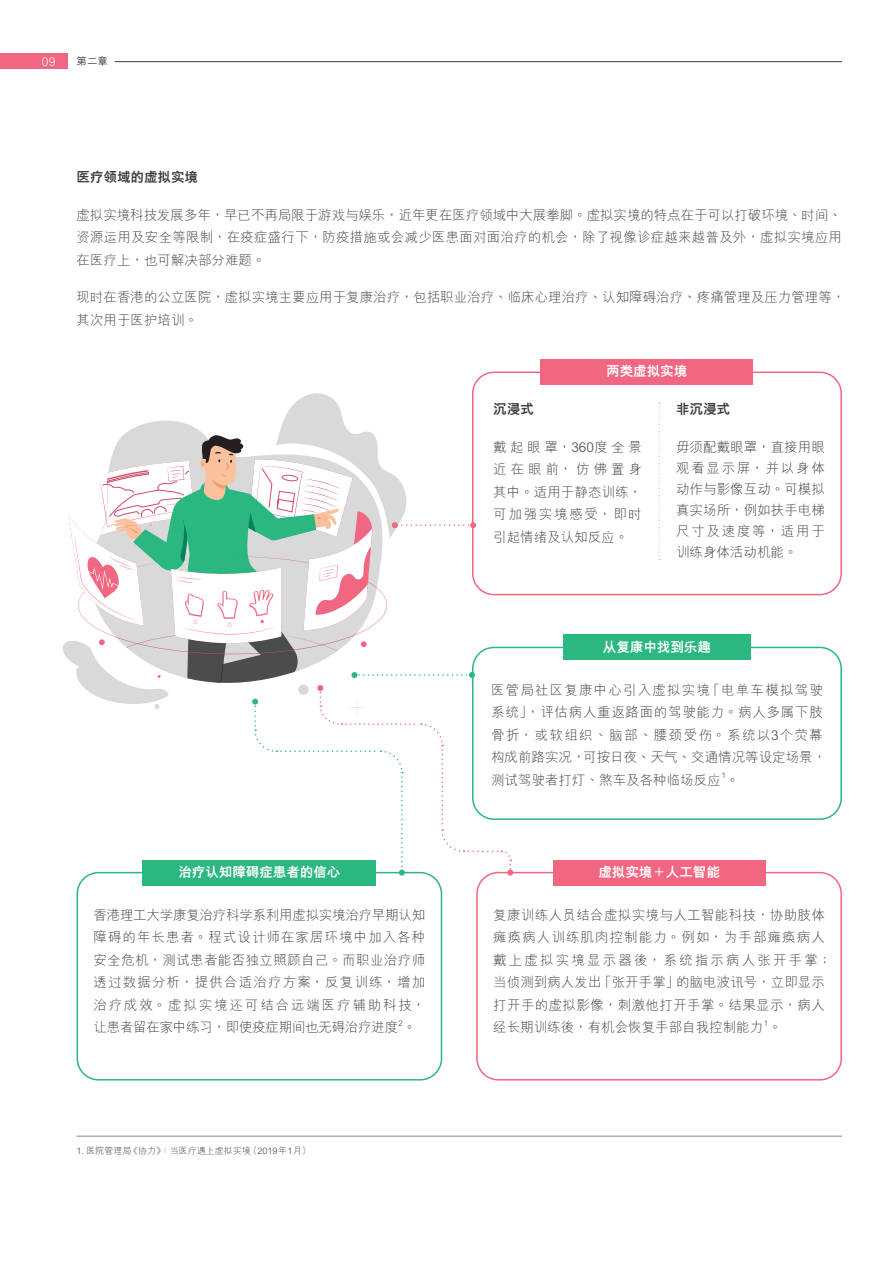
<style>
.page{position:relative;width:893px;height:1263px;background:#fff}
.page>*{position:absolute;margin:0;border:0;box-sizing:border-box;transform-origin:0 0}
.t1{font:300 13.5px/22.5px "M Hei PR Cfor HSBC";letter-spacing:.015em;color:#3e3e3f;text-align:justify}
.t2{font:300 13.5px/22.5px "M Hei PR Cfor HSBC";letter-spacing:.05em;color:#3e3e3f}
.t3{font:800 13.5px "M Hei PR Cfor HSBC";color:#fff}
.t4{font:800 13.5px "M Hei PR Cfor HSBC";color:#3e3e3f}
.t5{font:300 12px "M Hei PR Cfor HSBC";color:#fff}
.t6{font:500 10.5px "M Hei PR Cfor HSBC";color:#3e3e3f}
.t7{font:300 9px "M Hei PR Cfor HSBC";color:#3e3e3f}
.t8{font:300 7.8px "M Hei PR Cfor HSBC";color:#3e3e3f}
.s1{font-family:"M Hei H Kfor HSBC"}
</style>
<div class="page">
<div style="left:0;top:53px;width:68px;height:16px;background:#f16681"></div>
<hr style="left:115px;top:61px;width:727px;height:1px;background:#3e3e3f">
<div style="left:77px;top:872px;width:365px;height:208px;border:2px solid #2bb780;border-radius:21px"></div>
<div style="left:476px;top:872px;width:366px;height:208px;border:2px solid #f16681;border-radius:21px"></div>
<div style="left:472px;top:647px;width:370px;height:173px;border:2px solid #2bb780;border-radius:21px"></div>
<div style="left:142px;top:860px;width:234px;height:25px;background:#2bb780"></div>
<div style="left:553px;top:860px;width:212px;height:25px;background:#f16681"></div>
<div style="left:563px;top:635px;width:187px;height:25px;background:#2bb780"></div>
<div style="left:472px;top:372px;width:370px;height:223px;border:2px solid #f16681;border-radius:21px"></div>
<svg style="left:63px;top:392px;width:450px;height:484px"></svg>
<div style="left:540px;top:359px;width:213px;height:25px;background:#f16681"></div>
<svg style="left:658px;top:402px;width:2px;height:158px"></svg>
<hr style="left:77px;top:1135px;width:765px;height:2px;background:#939598">
<p class="t5" style="left:42px;top:55px;width:15px">09</p>
<p class="t6" style="left:77px;top:56px;width:33px">第二章</p>
<p class="t4" style="left:77px;top:170px;width:123px">医疗领域的虚拟实境</p>
<p class="t1" style="left:77px;top:204px;width:767px">虚拟实境科技发展多年<span class="s1">，</span>早已不再局限于游戏与娱乐<span class="s1">，</span>近年更在医疗领域中大展拳脚<span class="s1">。</span>虚拟实境的特点在于可以打破环境丶时间丶资源运用及安全等限制<span class="s1">，</span>在疫症盛行下<span class="s1">，</span>防疫措施或会减少医患面对面治疗的机会<span class="s1">，</span>除了视像诊症越来越普及外<span class="s1">，</span>虚拟实境应用在医疗上<span class="s1">，</span>也可解决部分难题<span class="s1">。</span></p>
<p class="t1" style="left:77px;top:286px;width:770px">现时在香港的公立医院<span class="s1">，</span>虚拟实境主要应用于复康治疗<span class="s1">，</span>包括职业治疗丶临床心理治疗丶认知障碍治疗丶疼痛管理及压力管理等<span class="s1">，</span>其次用于医护培训<span class="s1">。</span></p>
<p class="t3" style="left:606px;top:363px;width:82px">两类虚拟实境</p>
<p class="t4" style="left:493px;top:402px;width:42px">沉浸式</p>
<p class="t1" style="left:493px;top:436px;width:150px">戴起眼罩<span class="s1">，</span>360度全景近在眼前<span class="s1">，</span>仿佛置身其中<span class="s1">。</span>适用于静态训练<span class="s1">，</span>可加强实境感受<span class="s1">，</span>即时引起情绪及认知反应<span class="s1">。</span></p>
<p class="t4" style="left:676px;top:402px;width:55px">非沉浸式</p>
<p class="t1" style="left:676px;top:437px;width:150px;line-height:21px">毋须配戴眼罩<span class="s1">，</span>直接用眼观看显示屏<span class="s1">，</span>并以身体动作与影像互动<span class="s1">。</span>可模拟真实场所<span class="s1">，</span>例如扶手电梯尺寸及速度等<span class="s1">，</span>适用于训练身体活动机能<span class="s1">。</span></p>
<p class="t3" style="left:603px;top:639px;width:109px">从复康中找到乐趣</p>
<p class="t2" style="left:491px;top:679px;width:337px">医管局社区复康中心引入虚拟实境「电单车模拟驾驶系统」<span class="s1">，</span>评估病人重返路面的驾驶能力<span class="s1">。</span>病人多属下肢骨折<span class="s1">，</span>或软组织丶脑部丶腰颈受伤<span class="s1">。</span>系统以3个荧幕构成前路实况<span class="s1">，</span>可按日夜丶天气丶交通情况等设定场景<span class="s1">，</span>测试驾驶者打灯丶煞车及各种临场反应<span class="s1">。</span></p>
<p class="t8" style="left:721px;top:771px;width:6px">1</p>
<p class="t3" style="left:178px;top:864px;width:163px">治疗认知障碍症患者的信心</p>
<p class="t3" style="left:598px;top:864px;width:123px">虚拟实境＋人工智能</p>
<p class="t1" style="left:94px;top:904px;width:333px">香港理工大学康复治疗科学系利用虚拟实境治疗早期认知障碍的年长患者<span class="s1">。</span>程式设计师在家居环境中加入各种安全危机<span class="s1">，</span>测试患者能否独立照顾自己<span class="s1">。</span>而职业治疗师透过数据分析<span class="s1">，</span>提供合适治疗方案<span class="s1">，</span>反复训练<span class="s1">，</span>增加治疗成效<span class="s1">。</span>虚拟实境还可结合远端医疗辅助科技<span class="s1">，</span>让患者留在家中练习<span class="s1">，</span>即使疫症期间也无碍治疗进度<span class="s1">。</span></p>
<p class="t8" style="left:399px;top:1019px;width:6px">2</p>
<p class="t1" style="left:493px;top:904px;width:340px;text-align:left">复康训练人员结合虚拟实境与人工智能科技<span class="s1">，</span>协助肢体瘫痪病人训练肌肉控制能力<span class="s1">。</span>例如<span class="s1">，</span>为手部瘫痪病人戴上虚拟实境显示器後<span class="s1">，</span>系统指示病人张开手掌<span class="s1">；</span>当侦测到病人发出「张开手掌」的脑电波讯号<span class="s1">，</span>立即显示打开手的虚拟影像<span class="s1">，</span>刺激他打开手掌<span class="s1">。</span>结果显示<span class="s1">，</span>病人经长期训练後<span class="s1">，</span>有机会恢复手部自我控制能力<span class="s1">。</span></p>
<p class="t8" style="left:764px;top:1019px;width:6px">1</p>
<p class="t7" style="left:77px;top:1146px;width:236px">1. 医院管理局《协力》<span class="s1">：</span>当医疗遇上虚拟实境（2019年1月）</p>
</div>
